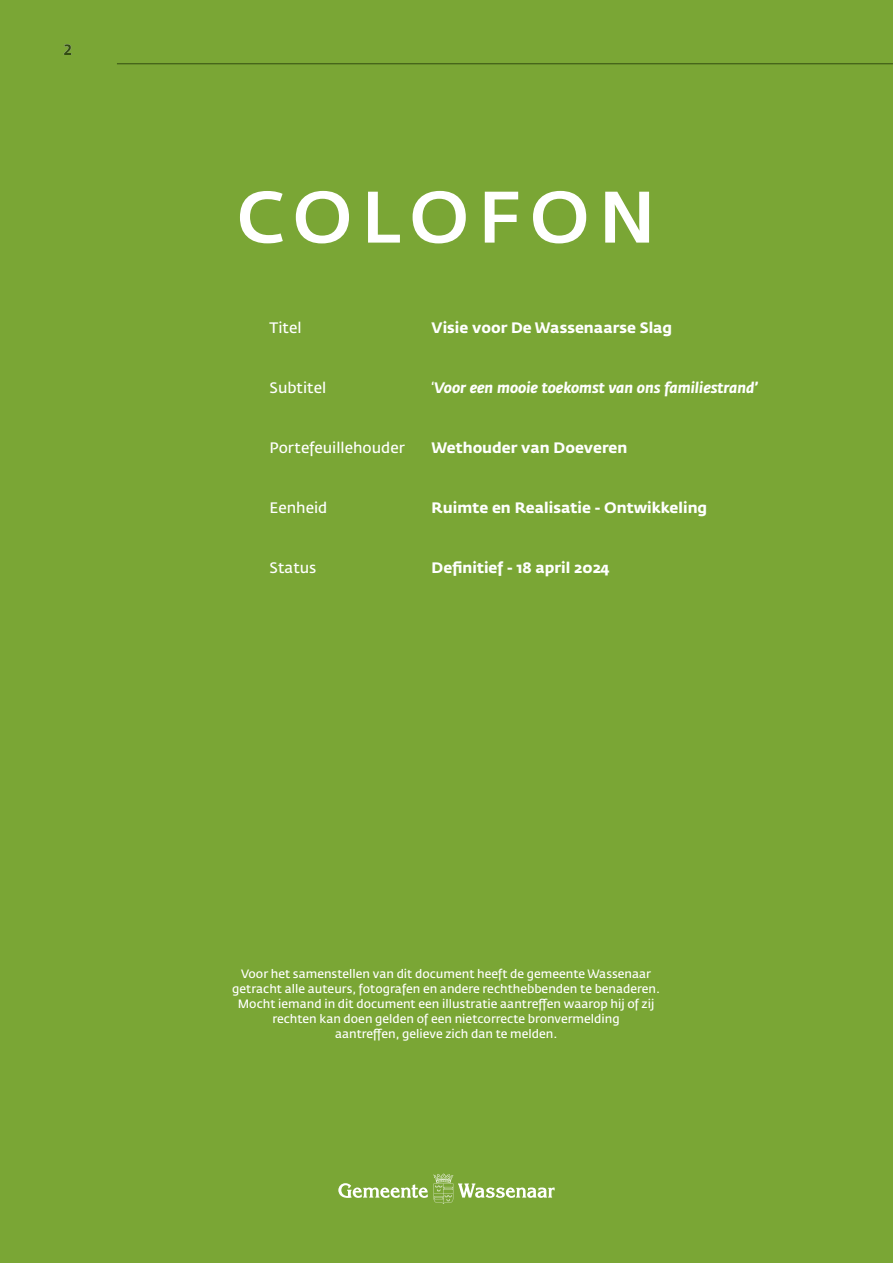
<style>
.page{position:relative;width:893px;height:1263px;background:#7aa635}
.page>*{position:absolute;margin:0;border:0;box-sizing:border-box;transform-origin:0 0}
.Hoofdstukken{font:500 72px "Fedra Sans Std";letter-spacing:.125em;color:#fff}
.Basis_tekst_-_Colofoon{font:700 15px "Fedra Sans Std";color:#fff}
.Basis_tekst_-_Colofoon-2{font:15px "Fedra Sans Std";color:#fff}
.Basis_tekst_-_Colofoon-3{font:italic 700 15px "Fedra Sans Std";color:#fff}
.t1{font:700 15px "Fedra Sans Std";color:#324e10}
.Basis_tekst_-_Colofoon_2{font:12px "Fedra Sans Std";color:#fff}
.s1{font-weight:400;font-style:normal}
</style>
<div class="page">
<svg style="left:338px;top:1173px;width:217px;height:31px"></svg>
<hr style="left:117px;top:64px;width:776px;height:1px;background:#324e10">
<p class="t1" style="left:64px;top:40px;width:10px">2</p>
<p class="Hoofdstukken" style="left:236px;top:172px;width:421px">COLOFON</p>
<p class="Basis_tekst_-_Colofoon-2" style="left:270px;top:318px;width:33px">Titel</p>
<p class="Basis_tekst_-_Colofoon" style="left:432px;top:318px;width:242px">Visie voor De Wassenaarse Slag</p>
<p class="Basis_tekst_-_Colofoon-2" style="left:270px;top:378px;width:58px">Subtitel</p>
<p class="Basis_tekst_-_Colofoon-3" style="left:432px;top:378px;width:328px"><span class="s1">‘</span>Voor een mooie toekomst van ons familiestrand’</p>
<p class="Basis_tekst_-_Colofoon-2" style="left:270px;top:438px;width:137px">Portefeuillehouder</p>
<p class="Basis_tekst_-_Colofoon" style="left:432px;top:438px;width:197px">Wethouder van Doeveren</p>
<p class="Basis_tekst_-_Colofoon-2" style="left:270px;top:498px;width:59px">Eenheid</p>
<p class="Basis_tekst_-_Colofoon" style="left:432px;top:498px;width:277px">Ruimte en Realisatie - Ontwikkeling</p>
<p class="Basis_tekst_-_Colofoon-2" style="left:270px;top:558px;width:48px">Status</p>
<p class="Basis_tekst_-_Colofoon" style="left:432px;top:558px;width:179px">Definitief - 18 april 2024</p>
<p class="Basis_tekst_-_Colofoon_2" style="left:241px;top:966px;width:411px">Voor het samenstellen van dit document heeft de gemeente Wassenaar</p>
<p class="Basis_tekst_-_Colofoon_2" style="left:232px;top:981px;width:429px">getracht alle auteurs, fotografen en andere rechthebbenden te benaderen.</p>
<p class="Basis_tekst_-_Colofoon_2" style="left:238px;top:996px;width:418px">Mocht iemand in dit document een illustratie aantreffen waarop hij of zij</p>
<p class="Basis_tekst_-_Colofoon_2" style="left:272px;top:1011px;width:349px">rechten kan doen gelden of een nietcorrecte bronvermelding</p>
<p class="Basis_tekst_-_Colofoon_2" style="left:335px;top:1026px;width:224px">aantreffen, gelieve zich dan te melden.</p>
</div>
